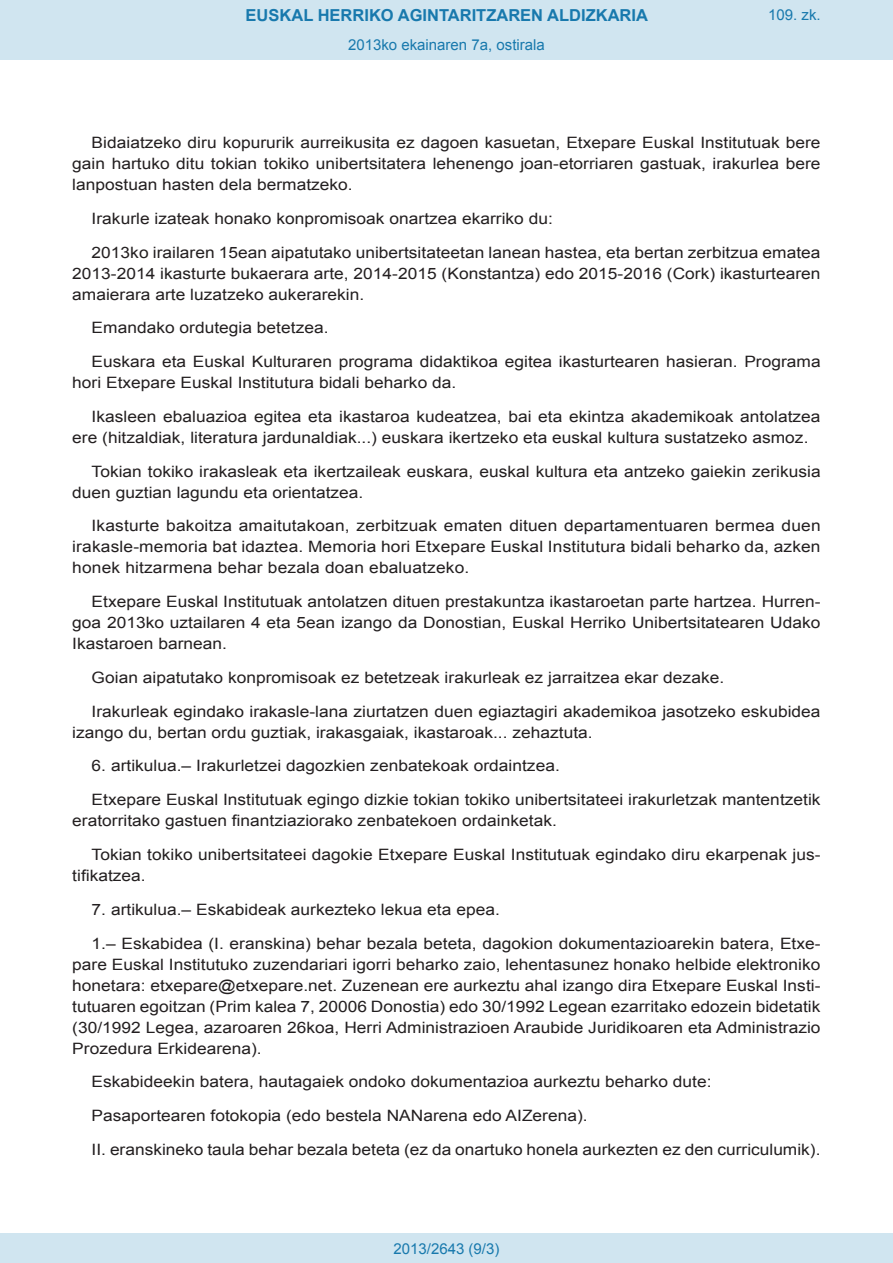
<style>
.page{position:relative;width:893px;height:1263px;background:#fff}
.page>*{position:absolute;margin:0;border:0;box-sizing:border-box;transform-origin:0 0}
.t1{font:700 16.5px "Arial";color:#1879ad}
.BOPVDetalle{font:15.6px/21px "Arial";color:#231f20;scale:1.11 1}
.Paginacion_Centro{font:15px "Arial";color:#1879ad}
</style>
<div class="page">
<div style="left:0;top:0;width:893px;height:60px;background:#d0e5f0"></div>
<div style="left:0;top:1233px;width:893px;height:30px;background:#d0e5f0"></div>
<p class="t1" style="left:246px;top:4px;width:404px">EUSKAL HERRIKO AGINTARITZAREN ALDIZKARIA</p>
<p class="Paginacion_Centro" style="left:348px;top:35px;width:198px">2013ko ekainaren 7a, ostirala</p>
<p class="Paginacion_Centro" style="left:768px;top:5px;width:54px">109. zk.</p>
<p class="BOPVDetalle" style="left:72px;top:132px;width:676px;text-align:justify;text-indent:19px">Bidaiatzeko diru kopururik aurreikusita ez dagoen kasuetan, Etxepare Euskal Institutuak bere gain hartuko ditu tokian tokiko unibertsitatera lehenengo joan-etorriaren gastuak, irakurlea bere lanpostuan hasten dela bermatzeko.</p>
<p class="BOPVDetalle" style="left:92px;top:208px;width:417px">Irakurle izateak honako konpromisoak onartzea ekarriko du:</p>
<p class="BOPVDetalle" style="left:72px;top:242px;width:676px;text-align:justify;text-indent:19px">2013ko irailaren 15ean aipatutako unibertsitateetan lanean hastea, eta bertan zerbitzua ematea 2013-2014 ikasturte bukaerara arte, 2014-2015 (Konstantza) edo 2015-2016 (Cork) ikasturtearen amaierara arte luzatzeko aukerarekin.</p>
<p class="BOPVDetalle" style="left:92px;top:318px;width:215px">Emandako ordutegia betetzea.</p>
<p class="BOPVDetalle" style="left:72px;top:351px;width:676px;text-indent:19px">Euskara eta Euskal Kulturaren programa didaktikoa egitea ikasturtearen hasieran. Programa hori Etxepare Euskal Institutura bidali beharko da.</p>
<p class="BOPVDetalle" style="left:72px;top:406px;width:676px;text-indent:19px">Ikasleen ebaluazioa egitea eta ikastaroa kudeatzea, bai eta ekintza akademikoak antolatzea ere (hitzaldiak, literatura jardunaldiak...) euskara ikertzeko eta euskal kultura sustatzeko asmoz.</p>
<p class="BOPVDetalle" style="left:72px;top:461px;width:676px;text-indent:19px">Tokian tokiko irakasleak eta ikertzaileak euskara, euskal kultura eta antzeko gaiekin zerikusia duen guztian lagundu eta orientatzea.</p>
<p class="BOPVDetalle" style="left:72px;top:516px;width:676px;text-align:justify;text-indent:19px">Ikasturte bakoitza amaitutakoan, zerbitzuak ematen dituen departamentuaren bermea duen irakasle-memoria bat idaztea. Memoria hori Etxepare Euskal Institutura bidali beharko da, azken honek hitzarmena behar bezala doan ebaluatzeko.</p>
<p class="BOPVDetalle" style="left:72px;top:591px;width:676px;text-align:justify;text-indent:19px">Etxepare Euskal Institutuak antolatzen dituen prestakuntza ikastaroetan parte hartzea. Hurren&shy;goa 2013ko uztailaren 4 eta 5ean izango da Donostian, Euskal Herriko Unibertsitatearen Udako Ikastaroen barnean.</p>
<p class="BOPVDetalle" style="left:92px;top:667px;width:571px">Goian aipatutako konpromisoak ez betetzeak irakurleak ez jarraitzea ekar dezake.</p>
<p class="BOPVDetalle" style="left:72px;top:701px;width:676px;text-indent:19px">Irakurleak egindako irakasle-lana ziurtatzen duen egiaztagiri akademikoa jasotzeko eskubidea izango du, bertan ordu guztiak, irakasgaiak, ikastaroak... zehaztuta.</p>
<p class="BOPVDetalle" style="left:92px;top:756px;width:423px">6. artikulua.– Irakurletzei dagozkien zenbatekoak ordaintzea.</p>
<p class="BOPVDetalle" style="left:72px;top:789px;width:676px;text-indent:19px">Etxepare Euskal Institutuak egingo dizkie tokian tokiko unibertsitateei irakurletzak mantentzetik eratorritako gastuen finantziaziorako zenbatekoen ordainketak.</p>
<p class="BOPVDetalle" style="left:72px;top:844px;width:676px;text-indent:19px">Tokian tokiko unibertsitateei dagokie Etxepare Euskal Institutuak egindako diru ekarpenak jus&shy;tifikatzea.</p>
<p class="BOPVDetalle" style="left:92px;top:899px;width:369px">7. artikulua.– Eskabideak aurkezteko lekua eta epea.</p>
<p class="BOPVDetalle" style="left:72px;top:933px;width:676px;text-align:justify;text-indent:19px">1.– Eskabidea (I. eranskina) behar bezala beteta, dagokion dokumentazioarekin batera, Etxe&shy;pare Euskal Institutuko zuzendariari igorri beharko zaio, lehentasunez honako helbide elektroniko honetara: etxepare@etxepare.net. Zuzenean ere aurkeztu ahal izango dira Etxepare Euskal Insti&shy;tutuaren egoitzan (Prim kalea 7, 20006 Donostia) edo 30/1992 Legean ezarritako edozein bidetatik (30/1992 Legea, azaroaren 26koa, Herri Administrazioen Araubide Juridikoaren eta Administrazio Prozedura Erkidearena).</p>
<p class="BOPVDetalle" style="left:92px;top:1071px;width:560px">Eskabideekin batera, hautagaiek ondoko dokumentazioa aurkeztu beharko dute:</p>
<p class="BOPVDetalle" style="left:92px;top:1105px;width:448px">Pasaportearen fotokopia (edo bestela NANarena edo AIZerena).</p>
<p class="BOPVDetalle" style="left:92px;top:1139px;width:658px">II. eranskineko taula behar bezala beteta (ez da onartuko honela aurkezten ez den curriculumik).</p>
<p class="Paginacion_Centro" style="left:393px;top:1238px;width:107px">2013/2643 (9/3)</p>
</div>
